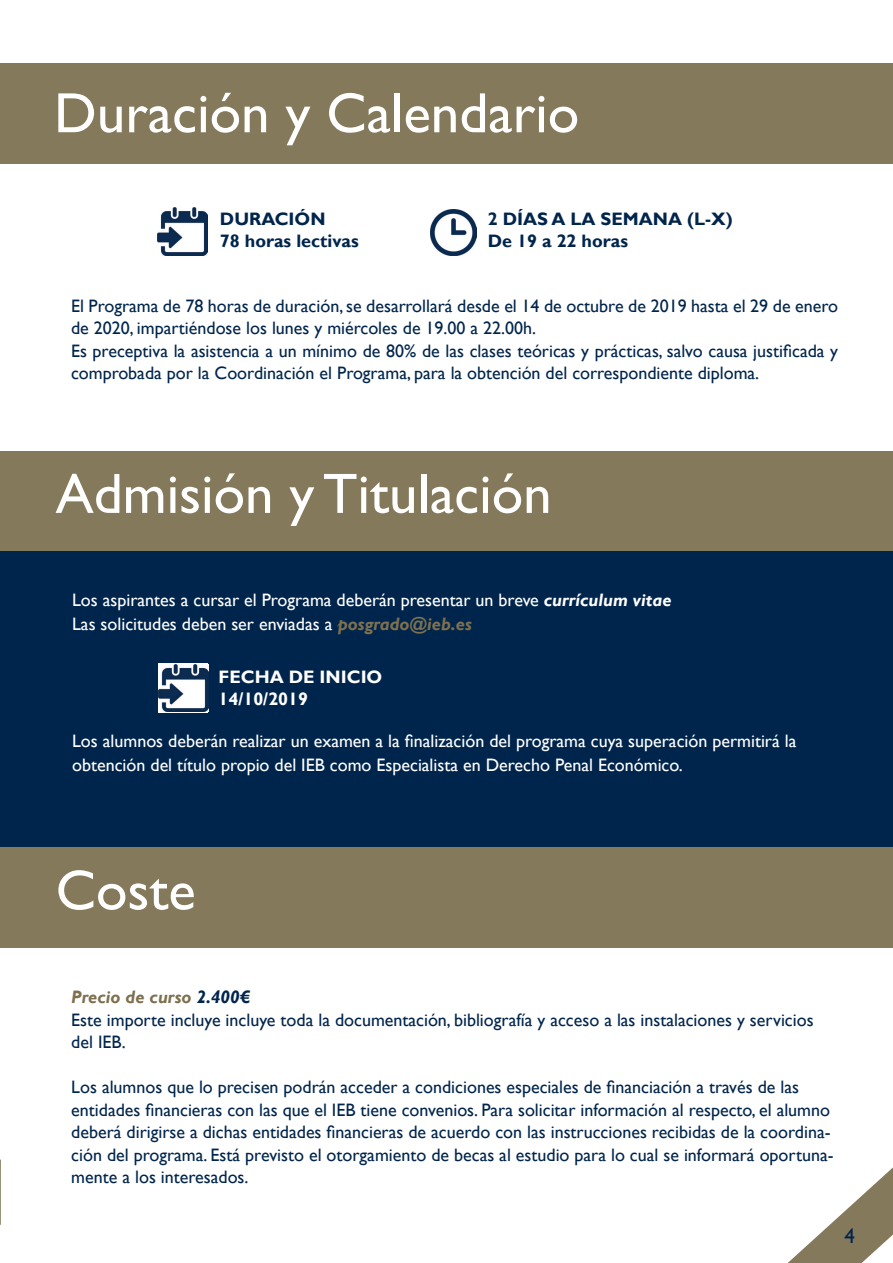
<style>
.page{position:relative;width:893px;height:1263px;background:#fff}
.page>*{position:absolute;margin:0;border:0;box-sizing:border-box;transform-origin:0 0}
.t1{font:57px "Gill Sans";color:#fff}
.t2{font:21px "Gill Sans";color:#00254c}
.t3{font:18px/22.5px "Gill Sans";color:#00254c}
.t4{font:18px/24px "Gill Sans";color:#fff}
.t5{font:700 18px/21.6px "Gill Sans";color:#00254c}
.t6{font:700 18px/21.6px "Gill Sans";color:#fff}
.s1{font-weight:700;font-style:italic}
.s2{font-weight:700;font-style:italic;color:#7d7150}
.s3{font-weight:700;font-style:italic;color:#7d6f4f}
</style>
<div class="page">
<div style="left:0;top:451px;width:893px;height:100px;background:#84795b"></div>
<div style="left:1px;top:551px;width:892px;height:319px;background:#00254c"></div>
<div style="left:0;top:64px;width:893px;height:100px;background:#84795b"></div>
<div style="left:159px;top:663px;width:49px;height:50px;background:#fff"></div>
<img style="left:159px;top:664px;width:49px;height:48px">
<svg style="left:0;top:1159px;width:1px;height:66px"></svg>
<svg style="left:163px;top:213px;width:45px;height:43px"></svg>
<img style="left:158px;top:207px;width:49px;height:48px">
<img style="left:430px;top:209px;width:46px;height:46px">
<svg style="left:788px;top:1167px;width:105px;height:96px"></svg>
<div style="left:1px;top:847px;width:892px;height:101px;background:#84795b"></div>
<h1 class="t1" style="left:54px;top:80px;width:527px">Duración y Calendario</h1>
<p class="t5" style="left:220px;top:209px;width:140px">DURACIÓN<br>78 horas lectivas</p>
<p class="t5" style="left:488px;top:209px;width:246px">2 DÍAS A LA SEMANA (L-X)<br>De 19 a 22 horas</p>
<p class="t3" style="left:71px;top:295px;width:769px">El Programa de 78 horas de duración, se desarrollará desde el 14 de octubre de 2019 hasta el 29 de enero de 2020, impartiéndose los lunes y miércoles de 19.00 a 22.00h.<br>Es preceptiva la asistencia a un mínimo de 80% de las clases teóricas y prácticas, salvo causa justificada y comprobada por la Coordinación el Programa, para la obtención del correspondiente diploma.</p>
<h1 class="t1" style="left:56px;top:461px;width:498px">Admisión y Titulación</h1>
<p class="t4" style="left:72px;top:588px;width:601px">Los aspirantes a cursar el Programa deberán presentar un breve <span class="s1">currículum vitae<br></span>Las solicitudes deben ser enviadas a <span class="s2">posgrado@ieb.es</span></p>
<p class="t6" style="left:218px;top:667px;width:165px">FECHA DE INICIO<br>14/10/2019</p>
<p class="t4" style="left:72px;top:729px;width:726px">Los alumnos deberán realizar un examen a la finalización del programa cuya superación permitirá la obtención del título propio del IEB como Especialista en Derecho Penal Económico.</p>
<h1 class="t1" style="left:56px;top:857px;width:142px">Coste</h1>
<p class="t3" style="left:71px;top:986px;width:744px"><span class="s3">Precio de curso</span> <span class="s1">2.400€<br></span>Este importe incluye incluye toda la documentación, bibliografía y acceso a las instalaciones y servicios del IEB.</p>
<p class="t3" style="left:71px;top:1076px;width:764px">Los alumnos que lo precisen podrán acceder a condiciones especiales de financiación a través de las entidades financieras con las que el IEB tiene convenios. Para solicitar información al respecto, el alumno deberá dirigirse a dichas entidades financieras de acuerdo con las instrucciones recibidas de la coordina&shy;ción del programa. Está previsto el otorgamiento de becas al estudio para lo cual se informará oportuna&shy;mente a los interesados.</p>
<p class="t2" style="left:844px;top:1224px;width:12px">4</p>
</div>
